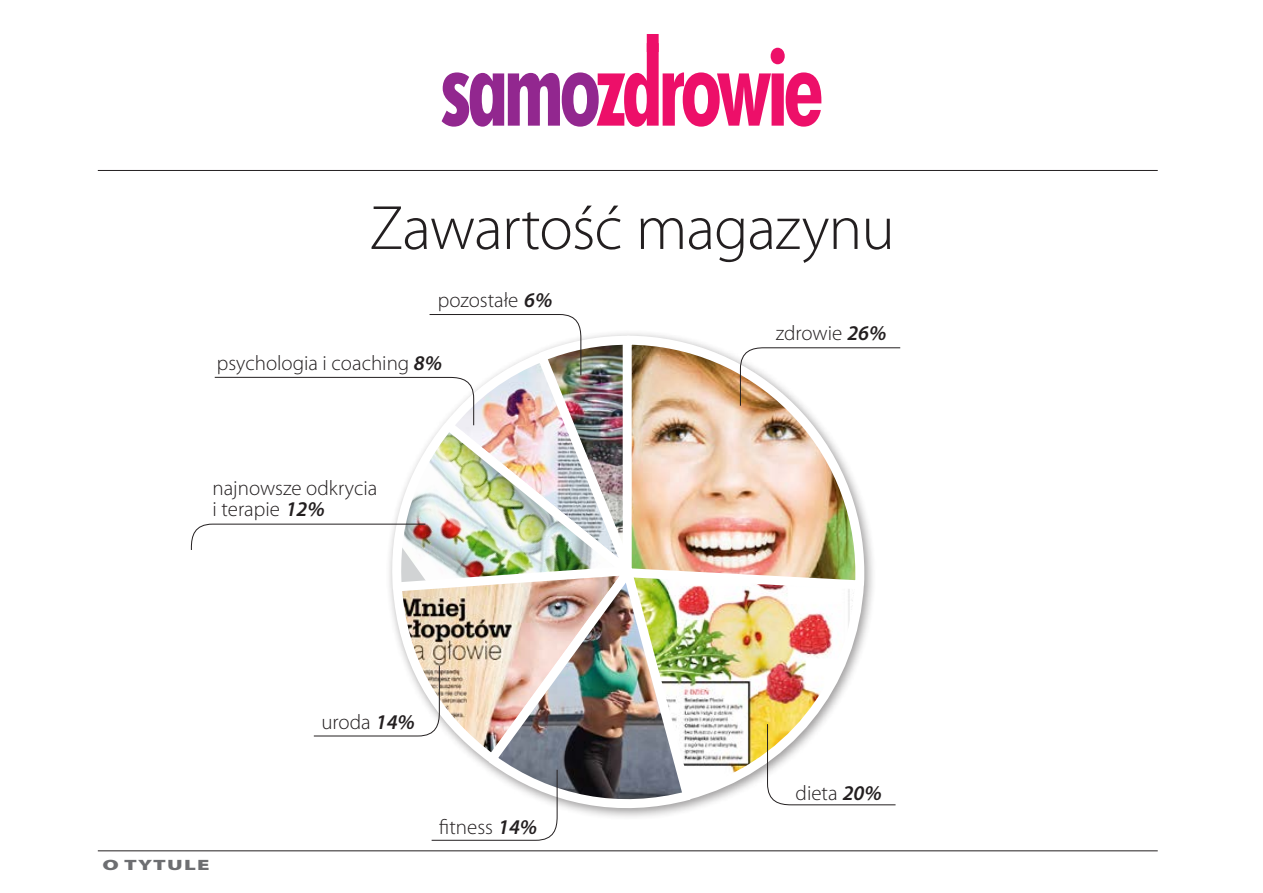
<style>
.page{position:relative;width:1263px;height:893px;background:#fff}
.page>*{position:absolute;margin:0;border:0;box-sizing:border-box;transform-origin:0 0}
.t1{font:300 63px "Myriad Pro";letter-spacing:-.015em;color:#231f20}
.t2{font:300 21px/21px "Myriad Pro";color:#231f20}
.t3{font:900 15px "Myriad Pro";letter-spacing:.05em;color:#6d6e71;scale:1.5 1}
.s1{font-weight:600;font-style:italic}
</style>
<div class="page">
<svg style="left:442px;top:34px;width:379px;height:93px"></svg>
<hr style="left:98px;top:170px;width:1060px;height:1px;background:#231f20">
<hr style="left:98px;top:850px;width:1060px;height:1px;background:#231f20">
<svg style="left:479px;top:759px;width:221px;height:55px"></svg>
<img style="left:616px;top:594px;width:253px;height:212px">
<img style="left:641px;top:333px;width:228px;height:261px">
<svg style="left:767px;top:723px;width:129px;height:83px"></svg>
<svg style="left:431px;top:769px;width:127px;height:72px"></svg>
<svg style="left:740px;top:347px;width:161px;height:59px"></svg>
<img style="left:191px;top:314px;width:450px;height:445px">
<h1 class="t1" style="left:369px;top:193px;width:527px">Zawartość magazynu</h1>
<p class="t2" style="left:438px;top:290px;width:116px">pozostałe <span class="s1">6%</span></p>
<p class="t2" style="left:217px;top:353px;width:227px">psychologia i coaching <span class="s1">8%</span></p>
<p class="t2" style="left:212px;top:478px;width:166px">najnowsze odkrycia i terapie <span class="s1">12%</span></p>
<p class="t3" style="left:102px;top:854px;width:73px">O TYTULE</p>
<p class="t2" style="left:321px;top:712px;width:95px">uroda <span class="s1">14%</span></p>
<p class="t2" style="left:439px;top:816px;width:99px">fitness <span class="s1">14%</span></p>
<p class="t2" style="left:776px;top:323px;width:112px">zdrowie <span class="s1">26%</span></p>
<p class="t2" style="left:796px;top:783px;width:88px">dieta <span class="s1">20%</span></p>
</div>
